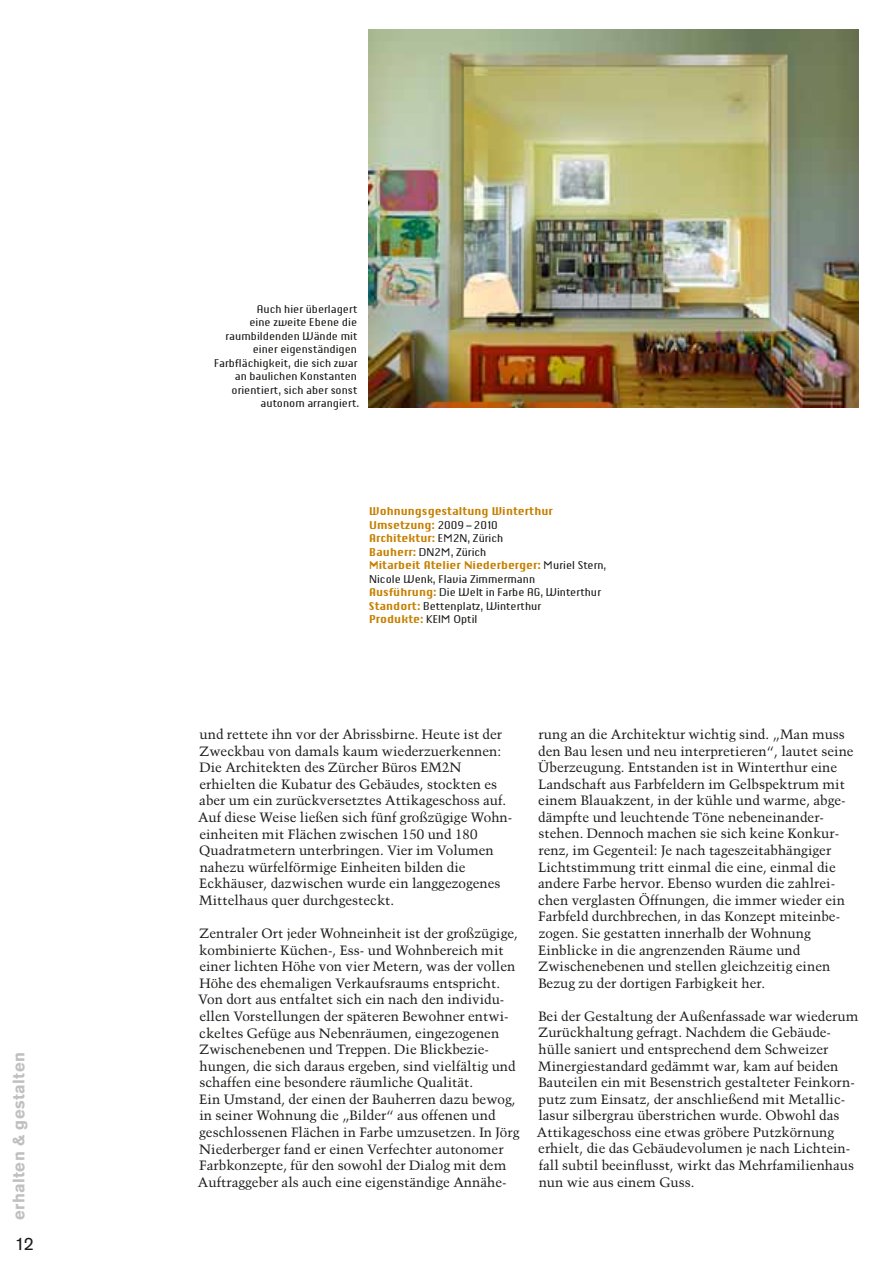
<style>
.page{position:relative;width:893px;height:1263px;background:#fff}
.page>*{position:absolute;margin:0;border:0;box-sizing:border-box;transform-origin:0 0}
.t1{font:18px "Akzidenz Grotesk BE";color:#1a1a18}
.t2{font:700 16.5px "Akzidenz Grotesk BE";letter-spacing:.025em;color:#bfc0bf}
.t3{font:13.5px/16.6px "Trump Mediaeval";color:#1a1a18}
.t4{font:10.5px/13.5px "Chiq Pro";color:#1a1a18;text-align:right}
.s1{font-weight:700;color:#c68000}
</style>
<div class="page">
<img style="left:368px;top:30px;width:491px;height:377px">
<p class="t2" style="left:9px;top:1220px;width:169px;rotate:-90deg">erhalten &amp; gestalten</p>
<h1 class="t1" style="left:14px;top:1233px;width:21px">12</h1>
<p class="t4" style="left:214px;top:302px;width:147px">Auch hier überlagert<br>eine zweite Ebene die raumbildenden Wände mit einer eigenständigen<br>Farbflächigkeit, die sich zwar an baulichen Konstanten orientiert, sich aber sonst autonom arrangiert.</p>
<p class="t4" style="left:369px;top:504px;width:239px;text-align:left"><span class="s1">Wohnungsgestaltung Winterthur<br>Umsetzung:</span> 2009—2010<br><span class="s1">Architektur:</span> EM2N, Zürich<br><span class="s1">Bauherr:</span> DN2M, Zürich<br><span class="s1">Mitarbeit Atelier Niederberger:</span> Muriel Stern,<br>Nicole Wenk, Flavia Zimmermann<br><span class="s1">Ausführung:</span> Die Welt in Farbe AG, Winterthur<br><span class="s1">Standort:</span> Bettenplatz, Winterthur<br><span class="s1">Produkte:</span> KEIM Optil</p>
<p class="t3" style="left:198px;top:726px;width:316px">und rettete ihn vor der Abrissbirne. Heute ist der Zweckbau von damals kaum wiederzuerkennen:<br>Die Architekten des Zürcher Büros EM2N erhielten die Kubatur des Gebäudes, stockten es aber um ein zurückversetztes Attikageschoss auf.<br>Auf diese Weise ließen sich fünf großzügige Wohn&shy;einheiten mit Flächen zwischen 150 und 180<br>Quadratmetern unterbringen. Vier im Volumen nahezu würfelförmige Einheiten bilden die Eckhäuser, dazwischen wurde ein langgezogenes Mittelhaus quer durchgesteckt.</p>
<p class="t3" style="left:198px;top:925px;width:323px">Zentraler Ort jeder Wohneinheit ist der großzügige, kombinierte Küchen-, Ess- und Wohnbereich mit einer lichten Höhe von vier Metern, was der vollen Höhe des ehemaligen Verkaufsraums entspricht.<br>Von dort aus entfaltet sich ein nach den individu&shy;ellen Vorstellungen der späteren Bewohner entwi&shy;ckeltes Gefüge aus Nebenräumen, eingezogenen Zwischenebenen und Treppen. Die Blickbezie&shy;hungen, die sich daraus ergeben, sind vielfältig und schaffen eine besondere räumliche Qualität.<br>Ein Umstand, der einen der Bauherren dazu bewog, in seiner Wohnung die „Bilder“ aus offenen und geschlossenen Flächen in Farbe umzusetzen. In Jörg Niederberger fand er einen Verfechter autonomer Farbkonzepte, für den sowohl der Dialog mit dem Auftraggeber als auch eine eigenständige Annähe-</p>
<p class="t3" style="left:538px;top:726px;width:317px">rung an die Architektur wichtig sind. „Man muss den Bau lesen und neu interpretieren“, lautet seine Überzeugung. Entstanden ist in Winterthur eine Landschaft aus Farbfeldern im Gelbspektrum mit einem Blauakzent, in der kühle und warme, abge&shy;dämpfte und leuchtende Töne nebeneinander&shy;stehen. Dennoch machen sie sich keine Konkur&shy;renz, im Gegenteil: Je nach tageszeitabhängiger Lichtstimmung tritt einmal die eine, einmal die andere Farbe hervor. Ebenso wurden die zahlrei&shy;chen verglasten Öffnungen, die immer wieder ein Farbfeld durchbrechen, in das Konzept miteinbe&shy;zogen. Sie gestatten innerhalb der Wohnung Einblicke in die angrenzenden Räume und Zwischenebenen und stellen gleichzeitig einen Bezug zu der dortigen Farbigkeit her.</p>
<p class="t3" style="left:537px;top:1008px;width:323px">Bei der Gestaltung der Außenfassade war wiederum Zurückhaltung gefragt. Nachdem die Gebäude&shy;hülle saniert und entsprechend dem Schweizer Minergiestandard gedämmt war, kam auf beiden Bauteilen ein mit Besenstrich gestalteter Feinkorn&shy;putz zum Einsatz, der anschließend mit Metallic&shy;lasur silbergrau überstrichen wurde. Obwohl das Attikageschoss eine etwas gröbere Putzkörnung erhielt, die das Gebäudevolumen je nach Lichtein&shy;fall subtil beeinflusst, wirkt das Mehrfamilienhaus nun wie aus einem Guss.</p>
</div>
